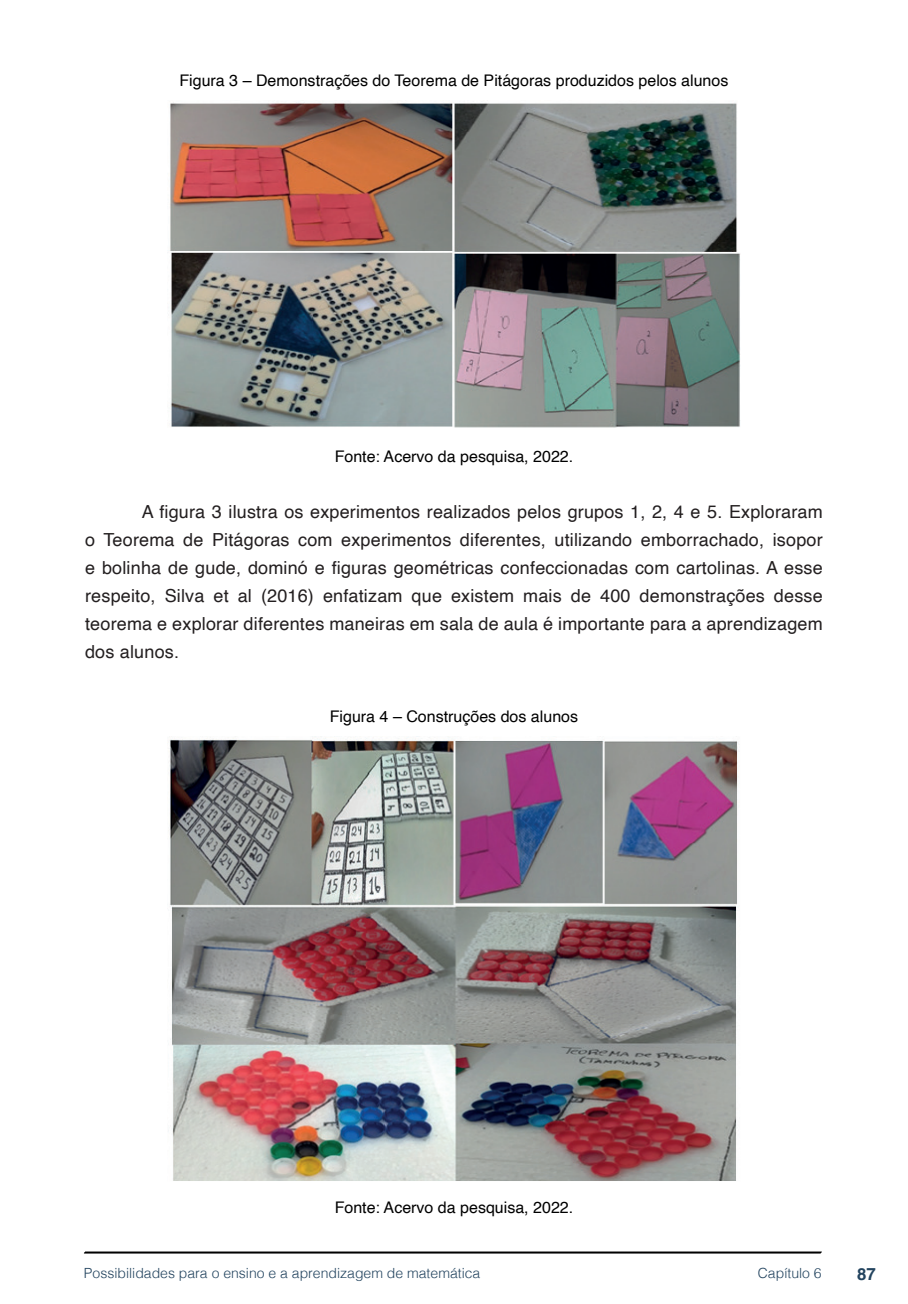
<style>
.page{position:relative;width:908px;height:1304px;background:#fff}
.page>*{position:absolute;margin:0;border:0;box-sizing:border-box;transform-origin:0 0}
.txt{font:18px/28px "Helvetica";letter-spacing:.01em;color:#231f20;text-align:justify}
.t1{font:700 16.8px "Helvetica";color:#23445f}
.imagens_graf_tab{font:16px "Helvetica";color:#000}
.t2{font:300 14px "Helvetica";color:#23445f}
</style>
<div class="page">
<svg style="left:84px;top:1251px;width:737px;height:3px;background:#515151"></svg>
<img style="left:170px;top:102px;width:569px;height:326px">
<img style="left:168px;top:738px;width:572px;height:443px">
<p class="imagens_graf_tab" style="left:179px;top:68px;width:550px">Figura 3 – Demonstrações do Teorema de Pitágoras produzidos pelos alunos</p>
<p class="imagens_graf_tab" style="left:334px;top:444px;width:240px">Fonte: Acervo da pesquisa, 2022.</p>
<p class="txt" style="left:85px;top:498px;width:738px;text-indent:57px">A figura 3 ilustra os experimentos realizados pelos grupos 1, 2, 4 e 5. Exploraram o Teorema de Pitágoras com experimentos diferentes, utilizando emborrachado, isopor e bolinha de gude, dominó e figuras geométricas confeccionadas com cartolinas. A esse respeito, Silva et al (2016) enfatizam que existem mais de 400 demonstrações desse teorema e explorar diferentes maneiras em sala de aula é importante para a aprendizagem dos alunos.</p>
<p class="imagens_graf_tab" style="left:329px;top:704px;width:250px">Figura 4 – Construções dos alunos</p>
<p class="imagens_graf_tab" style="left:334px;top:1195px;width:240px">Fonte: Acervo da pesquisa, 2022.</p>
<p class="t2" style="left:84px;top:1261px;width:398px">Possibilidades para o ensino e a aprendizagem de matemática</p>
<p class="t2" style="left:757px;top:1261px;width:65px">Capítulo 6</p>
<p class="t1" style="left:856px;top:1264px;width:20px">87</p>
</div>
